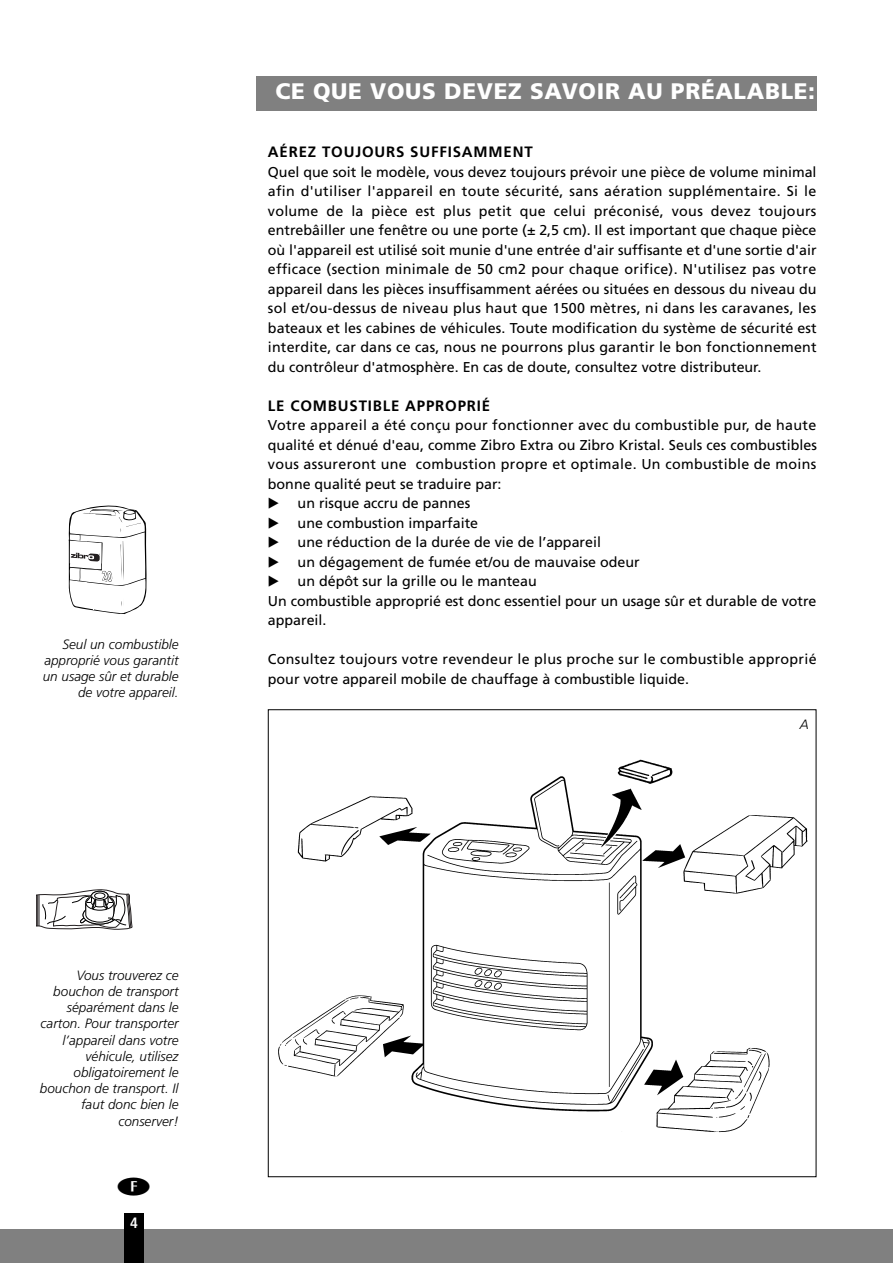
<style>
.page{position:relative;width:893px;height:1263px;background:#fff}
.page>*{position:absolute;margin:0;border:0;box-sizing:border-box;transform-origin:0 0}
.t1{font:900 22.5px "Frutiger";letter-spacing:.03em;color:#fff}
.t2{font:700 15px "Frutiger";letter-spacing:.055em;color:#000}
.t3{font:700 condensed 15px "Frutiger";color:#fff}
.t4{font:14.25px/19.5px "Frutiger";color:#000;text-align:justify}
.t5{font:14.25px/19.5px "Frutiger";letter-spacing:.02em;color:#000}
.t6{font:italic 300 13.5px/16.2px "Frutiger";color:#000;text-align:right}
</style>
<div class="page">
<div style="left:256px;top:77px;width:560px;height:34px;background:#808080"></div>
<div style="left:0;top:1229px;width:893px;height:34px;background:#808080"></div>
<div style="left:124px;top:1213px;width:20px;height:50px;background:#000"></div>
<svg style="left:68px;top:505px;width:79px;height:109px"></svg>
<svg style="left:36px;top:889px;width:97px;height:41px"></svg>
<img style="left:278px;top:759px;width:530px;height:374px">
<p class="t6" style="left:43px;top:637px;width:137px">Seul un combustible approprié vous garantit un usage sûr et durable de votre appareil.</p>
<h1 class="t1" style="left:275px;top:82px;width:541px">CE QUE VOUS DEVEZ SAVOIR AU PRÉALABLE:</h1>
<p class="t2" style="left:268px;top:146px;width:266px">AÉREZ TOUJOURS SUFFISAMMENT</p>
<p class="t4" style="left:268px;top:163px;width:550px">Quel que soit le modèle, vous devez toujours prévoir une pièce de volume minimal afin d'utiliser l'appareil en toute sécurité, sans aération supplémentaire. Si le volume de la pièce est plus petit que celui préconisé, vous devez toujours entrebâiller une fenêtre ou une porte (± 2,5 cm). Il est important que chaque pièce où l'appareil est utilisé soit munie d'une entrée d'air suffisante et d'une sortie d'air efficace (section minimale de 50 cm2 pour chaque orifice). N'utilisez pas votre appareil dans les pièces insuffisamment aérées ou situées en dessous du niveau du sol et/ou-dessus de niveau plus haut que 1500 mètres, ni dans les caravanes, les bateaux et les cabines de véhicules. Toute modification du système de sécurité est interdite, car dans ce cas, nous ne pourrons plus garantir le bon fonctionnement du contrôleur d'atmosphère. En cas de doute, consultez votre distributeur.</p>
<p class="t2" style="left:268px;top:399px;width:224px">LE COMBUSTIBLE APPROPRIÉ</p>
<p class="t5" style="left:268px;top:416px;width:550px">Votre appareil a été conçu pour fonctionner avec du combustible pur, de haute</p>
<p class="t4" style="left:268px;top:436px;width:550px">qualité et dénué d'eau, comme Zibro Extra ou Zibro Kristal. Seuls ces combustibles</p>
<p class="t5" style="left:268px;top:455px;width:550px">vous assureront une combustion propre et optimale. Un combustible de moins</p>
<p class="t4" style="left:268px;top:475px;width:235px">bonne qualité peut se traduire par:</p>
<p class="t4" style="left:298px;top:494px;width:174px">un risque accru de pannes</p>
<p class="t4" style="left:298px;top:514px;width:182px">une combustion imparfaite</p>
<p class="t4" style="left:298px;top:533px;width:305px">une réduction de la durée de vie de l’appareil</p>
<p class="t4" style="left:298px;top:553px;width:344px">un dégagement de fumée et/ou de mauvaise odeur</p>
<p class="t4" style="left:298px;top:572px;width:241px">un dépôt sur la grille ou le manteau</p>
<p class="t4" style="left:268px;top:592px;width:550px">Un combustible approprié est donc essentiel pour un usage sûr et durable de votre</p>
<p class="t4" style="left:268px;top:611px;width:60px">appareil.</p>
<p class="t5" style="left:268px;top:650px;width:550px">Consultez toujours votre revendeur le plus proche sur le combustible approprié pour votre appareil mobile de chauffage à combustible liquide.</p>
<p class="t6" style="left:800px;top:717px;width:11px">A</p>
<p class="t6" style="left:40px;top:968px;width:140px">Vous trouverez ce bouchon de transport séparément dans le carton. Pour transporter l’appareil dans votre véhicule, utilisez obligatoirement le bouchon de transport. Il faut donc bien le conserver!</p>
<p class="t3" style="left:130px;top:1217px;width:9px">4</p>
</div>
